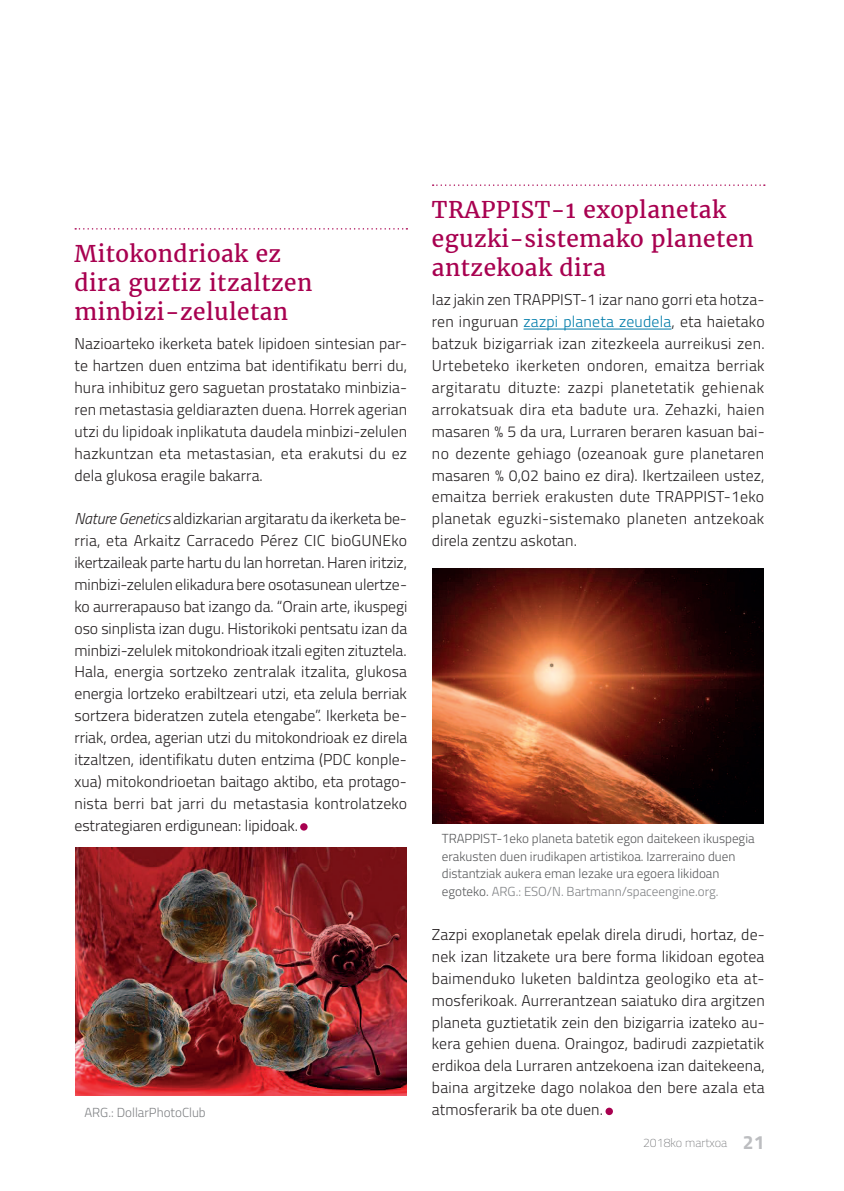
<style>
.page{position:relative;width:844px;height:1191px;background:#fff}
.page>*{position:absolute;margin:0;border:0;box-sizing:border-box;transform-origin:0 0}
.t1{font:22.75px/28.9px "Merriweather";letter-spacing:.02em;color:#a80150}
.t2{font:300 15.75px/21.9px "Titillium";letter-spacing:.005em;color:#231f20;text-align:justify}
.t3{font:300 13.12px/17.5px "Titillium";color:#57585a}
.t4{font:300 13.12px "Titillium";color:#808285}
.t5{font:100 12.25px "Titillium";color:#6c6d70}
.s1{font-style:italic}
.s2{color:#007caa}
.s3{color:#808285}
.s4{font-weight:700;font-size:19.25px;color:#bcbdc0}
</style>
<div class="page">
<div style="left:300px;top:823px;width:7px;height:7px;background:#a80150;border-radius:50%"></div>
<hr style="left:523px;top:329px;width:148px;height:1px;background:#007caa">
<div style="left:605px;top:1107px;width:7px;height:8px;background:#a80150;border-radius:50%"></div>
<svg style="left:75px;top:228px;width:332px;height:1px"></svg>
<svg style="left:432px;top:184px;width:332px;height:2px"></svg>
<img style="left:75px;top:847px;width:331px;height:248px">
<img style="left:432px;top:569px;width:331px;height:254px">
<h1 class="t1" style="left:74px;top:239px;width:239px">Mitokondrioak ez dira guztiz itzaltzen minbizi-zeluletan</h1>
<p class="t2" style="left:74px;top:332px;width:334px">Nazioarteko ikerketa batek lipidoen sintesian par&shy;te hartzen duen entzima bat identifikatu berri du, hura inhibituz gero saguetan prostatako minbizia&shy;ren metastasia geldiarazten duena. Horrek agerian utzi du lipidoak inplikatuta daudela minbizi-zelulen hazkuntzan eta metastasian, eta erakutsi du ez dela glukosa eragile bakarra.</p>
<p class="t2" style="left:74px;top:507px;width:334px"><span class="s1">Nature Genetics</span> aldizkarian argitaratu da ikerketa be&shy;rria, eta Arkaitz Carracedo Pérez CIC bioGUNEko ikertzaileak parte hartu du lan horretan. Haren iritziz, minbizi-zelulen elikadura bere osotasunean ulertze&shy;ko aurrerapauso bat izango da. “Orain arte, ikuspegi oso sinplista izan dugu. Historikoki pentsatu izan da minbizi-zelulek mitokondrioak itzali egiten zituztela.<br>Hala, energia sortzeko zentralak itzalita, glukosa energia lortzeko erabiltzeari utzi, eta zelula berriak sortzera bideratzen zutela etengabe”. Ikerketa be&shy;rriak, ordea, agerian utzi du mitokondrioak ez direla itzaltzen, identifikatu duten entzima (PDC konple&shy;xua) mitokondrioetan baitago aktibo, eta protago&shy;nista berri bat jarri du metastasia kontrolatzeko estrategiaren erdigunean: lipidoak.</p>
<p class="t4" style="left:84px;top:1102px;width:123px">ARG.: DollarPhotoClub</p>
<h1 class="t1" style="left:432px;top:196px;width:323px">TRAPPIST-1 exoplanetak eguzki-sistemako planeten antzekoak dira</h1>
<p class="t2" style="left:432px;top:288px;width:334px">Iaz jakin zen TRAPPIST-1 izar nano gorri eta hotza&shy;ren inguruan <span class="s2">zazpi planeta zeudela</span>, eta haietako batzuk bizigarriak izan zitezkeela aurreikusi zen.<br>Urtebeteko ikerketen ondoren, emaitza berriak argitaratu dituzte: zazpi planetetatik gehienak arrokatsuak dira eta badute ura. Zehazki, haien masaren % 5 da ura, Lurraren beraren kasuan bai&shy;no dezente gehiago (ozeanoak gure planetaren masaren % 0,02 baino ez dira). Ikertzaileen ustez, emaitza berriek erakusten dute TRAPPIST-1eko planetak eguzki-sistemako planeten antzekoak direla zentzu askotan.</p>
<p class="t3" style="left:441px;top:829px;width:314px">TRAPPIST-1eko planeta batetik egon daitekeen ikuspegia erakusten duen irudikapen artistikoa. Izarreraino duen distantziak aukera eman lezake ura egoera likidoan egoteko. <span class="s3">ARG.: ESO/N. Bartmann/spaceengine.org.</span></p>
<p class="t2" style="left:432px;top:923px;width:334px">Zazpi exoplanetak epelak direla dirudi, hortaz, de&shy;nek izan litzakete ura bere forma likidoan egotea baimenduko luketen baldintza geologiko eta at&shy;mosferikoak. Aurrerantzean saiatuko dira argitzen planeta guztietatik zein den bizigarria izateko au&shy;kera gehien duena. Oraingoz, badirudi zazpietatik erdikoa dela Lurraren antzekoena izan daitekeena, baina argitzeke dago nolakoa den bere azala eta atmosferarik ba ote duen.</p>
<p class="t5" style="left:643px;top:1133px;width:123px">2018ko martxoa <span class="s4">21</span></p>
</div>
